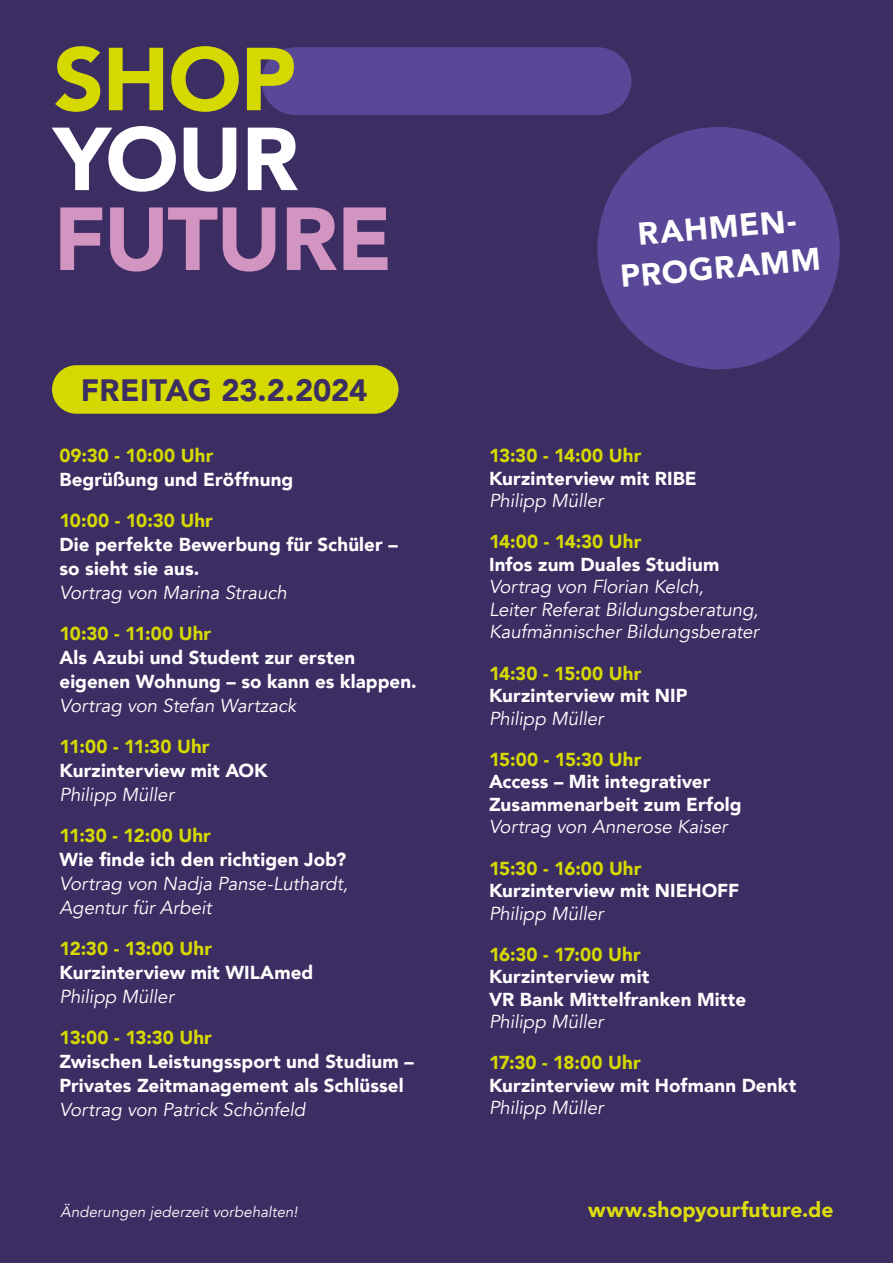
<style>
.page{position:relative;width:893px;height:1263px;background:#3c2d63}
.page>*{position:absolute;margin:0;border:0;box-sizing:border-box;transform-origin:0 0}
.t1{font:900 88.2px "Avenir";letter-spacing:-.02em;color:#d294c1}
.t2{font:900 88.2px "Avenir";color:#d5d900}
.t3{font:900 88.2px "Avenir";color:#fff}
.t4{font:900 31.5px/40.5px "Avenir";color:#fff;text-align:center}
.t5{font:900 30.75px "Avenir";letter-spacing:-.005em;color:#3c2d63}
.t6{font:900 21px "Avenir";letter-spacing:.01em;color:#dcdc0e}
.t7{font:900 18.75px/24px "Avenir";letter-spacing:.005em;color:#fff}
.t8{font:italic 18.75px/22.5px "Avenir";letter-spacing:-.005em;color:#fff}
.t9{font:900 18.75px "Avenir";color:#d5d900}
.t10{font:italic 15px "Avenir";letter-spacing:.01em;color:#fff}
</style>
<div class="page">
<div style="left:261px;top:47px;width:370px;height:68px;background:#594797;border-radius:34px"></div>
<div style="left:52px;top:365px;width:346px;height:49px;background:#d5d900;border-radius:24px"></div>
<div style="left:597px;top:127px;width:243px;height:242px;background:#594797;border-radius:50%"></div>
<h1 class="t2" style="left:53px;top:4px;width:244px">SHOP</h1>
<h1 class="t3" style="left:53px;top:84px;width:247px">YOUR</h1>
<h1 class="t1" style="left:53px;top:164px;width:340px">FUTURE</h1>
<h2 class="t4" style="left:615px;top:215px;width:202px;rotate:-5deg">RAHMEN-<br>PROGRAMM</h2>
<h3 class="t5" style="left:81px;top:364px;width:288px">FREITAG 23.2.2024</h3>
<p class="t9" style="left:60px;top:439px;width:155px">09:30 - 10:00 Uhr</p>
<p class="t7" style="left:60px;top:467px;width:235px">Begrüßung und Eröffnung</p>
<p class="t9" style="left:60px;top:505px;width:155px">10:00 - 10:30 Uhr</p>
<p class="t7" style="left:60px;top:532px;width:340px">Die perfekte Bewerbung für Schüler – so sieht sie aus.</p>
<p class="t8" style="left:60px;top:582px;width:229px">Vortrag von Marina Strauch</p>
<p class="t9" style="left:60px;top:618px;width:153px">10:30 - 11:00 Uhr</p>
<p class="t7" style="left:60px;top:645px;width:359px">Als Azubi und Student zur ersten eigenen Wohnung – so kann es klappen.</p>
<p class="t8" style="left:60px;top:695px;width:238px">Vortrag von Stefan Wartzack</p>
<p class="t9" style="left:60px;top:731px;width:152px">11:00 - 11:30 Uhr</p>
<p class="t7" style="left:60px;top:758px;width:210px">Kurzinterview mit AOK</p>
<p class="t8" style="left:60px;top:784px;width:116px">Philipp Müller</p>
<p class="t9" style="left:60px;top:820px;width:153px">11:30 - 12:00 Uhr</p>
<p class="t7" style="left:60px;top:847px;width:288px">Wie finde ich den richtigen Job?</p>
<p class="t8" style="left:60px;top:872px;width:290px;line-height:24px">Vortrag von Nadja Panse-Luthardt,<br>Agentur für Arbeit</p>
<p class="t9" style="left:60px;top:933px;width:154px">12:30 - 13:00 Uhr</p>
<p class="t7" style="left:60px;top:960px;width:255px">Kurzinterview mit WILAmed</p>
<p class="t8" style="left:60px;top:986px;width:116px">Philipp Müller</p>
<p class="t9" style="left:60px;top:1022px;width:154px">13:00 - 13:30 Uhr</p>
<p class="t7" style="left:60px;top:1049px;width:356px">Zwischen Leistungssport und Studium –<br>Privates Zeitmanagement als Schlüssel</p>
<p class="t8" style="left:60px;top:1099px;width:247px">Vortrag von Patrick Schönfeld</p>
<p class="t9" style="left:489px;top:439px;width:154px">13:30 - 14:00 Uhr</p>
<p class="t7" style="left:489px;top:466px;width:209px">Kurzinterview mit RIBE</p>
<p class="t8" style="left:489px;top:490px;width:116px">Philipp Müller</p>
<p class="t9" style="left:489px;top:526px;width:154px">14:00 - 14:30 Uhr</p>
<p class="t7" style="left:489px;top:552px;width:232px">Infos zum Duales Studium</p>
<p class="t8" style="left:489px;top:576px;width:271px">Vortrag von Florian Kelch,<br>Leiter Referat Bildungsberatung,<br>Kaufmännischer Bildungsberater</p>
<p class="t9" style="left:489px;top:657px;width:154px">14:30 - 15:00 Uhr</p>
<p class="t7" style="left:489px;top:683px;width:200px">Kurzinterview mit NIP</p>
<p class="t8" style="left:489px;top:707px;width:116px">Philipp Müller</p>
<p class="t9" style="left:489px;top:743px;width:154px">15:00 - 15:30 Uhr</p>
<p class="t7" style="left:489px;top:770px;width:254px;line-height:22.5px">Access – Mit integrativer<br>Zusammenarbeit zum Erfolg</p>
<p class="t8" style="left:489px;top:816px;width:240px">Vortrag von Annerose Kaiser</p>
<p class="t9" style="left:489px;top:852px;width:154px">15:30 - 16:00 Uhr</p>
<p class="t7" style="left:489px;top:878px;width:252px">Kurzinterview mit NIEHOFF</p>
<p class="t8" style="left:489px;top:902px;width:116px">Philipp Müller</p>
<p class="t9" style="left:489px;top:938px;width:153px">16:30 - 17:00 Uhr</p>
<p class="t7" style="left:489px;top:965px;width:259px;line-height:22.5px">Kurzinterview mit<br>VR Bank Mittelfranken Mitte</p>
<p class="t8" style="left:489px;top:1011px;width:116px">Philipp Müller</p>
<p class="t9" style="left:489px;top:1047px;width:153px">17:30 - 18:00 Uhr</p>
<p class="t7" style="left:489px;top:1073px;width:309px">Kurzinterview mit Hofmann Denkt</p>
<p class="t8" style="left:489px;top:1097px;width:116px">Philipp Müller</p>
<p class="t10" style="left:61px;top:1203px;width:239px">Änderungen jederzeit vorbehalten!</p>
<p class="t6" style="left:588px;top:1192px;width:247px">www.shopyourfuture.de</p>
</div>
